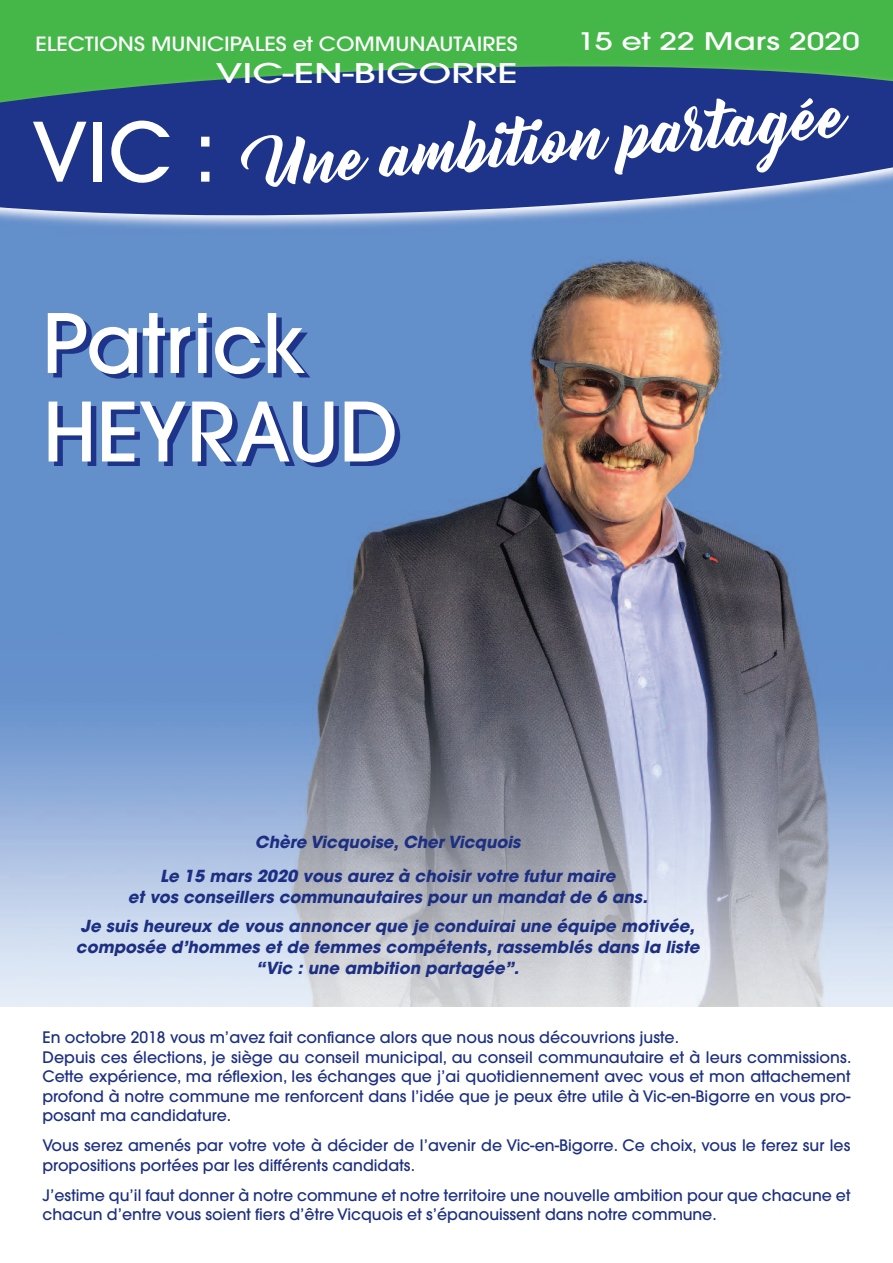
<style>
.page{position:relative;width:893px;height:1263px;background:#fff}
.page>*{position:absolute;margin:0;border:0;box-sizing:border-box;transform-origin:0 0}
.t1{font:500 81px/88.5px "Avant Garde";color:#fff}
.t2{font:60px "Bernadette";color:#fff}
.t3{font:500 27px "Avant Garde";color:#fff;scale:1.44 1}
.t4{font:500 24px "Avant Garde";color:#fff;scale:1.33 1}
.t5{font:500 19.5px "Avant Garde";color:#fff;scale:1.12 1}
.t6{font:italic 700 16.5px/34.5px "Avant Garde";color:#1c2f82;text-align:center}
.t7{font:500 15.75px/19.5px "Avant Garde";color:#1c2f82}
</style>
<div class="page">
<img style="left:0;top:247px;width:893px;height:760px">
<div style="left:0;top:0;width:893px;height:105px;background:#45b749"></div>
<div style="left:0;top:224px;width:893px;height:23px;background:#638fca"></div>
<svg style="left:0;top:65px;width:893px;height:159px;fill:#1e348a"></svg>
<img style="left:0;top:698px;width:893px;height:308px">
<p class="t5" style="left:35px;top:37px;width:432px">ELECTIONS MUNICIPALES et COMMUNAUTAIRES</p>
<h3 class="t3" style="left:216px;top:63px;width:211px">VIC-EN-BIGORRE</h3>
<h3 class="t4" style="left:577px;top:32px;width:214px">15 et 22 Mars 2020</h3>
<h1 class="t1" style="left:32px;top:115px;width:186px">VIC :</h1>
<h2 class="t2" style="left:253px;top:118px;width:594px;rotate:-5deg">Une ambition partagée</h2>
<h1 class="t1" style="left:43px;top:306px;width:358px">Patrick<br>HEYRAUD</h1>
<p class="t6" style="left:160px;top:826px;width:457px">Chère Vicquoise, Cher Vicquois<br>Le 15 mars 2020 vous aurez à choisir votre futur maire</p>
<p class="t6" style="left:81px;top:885px;width:616px;line-height:28.5px">et vos conseillers communautaires pour un mandat de 6 ans.<br>Je suis heureux de vous annoncer que je conduirai une équipe motivée,</p>
<p class="t6" style="left:76px;top:938px;width:625px;line-height:21px">composée d’hommes et de femmes compétents, rassemblés dans la liste “Vic : une ambition partagée”.</p>
<p class="t7" style="left:42px;top:1029px;width:810px">En octobre 2018 vous m’avez fait confiance alors que nous nous découvrions juste.<br>Depuis ces élections, je siège au conseil municipal, au conseil communautaire et à leurs commissions.<br>Cette expérience, ma réflexion, les échanges que j’ai quotidiennement avec vous et mon attachement profond à notre commune me renforcent dans l’idée que je peux être utile à Vic-en-Bigorre en vous pro&shy;posant ma candidature.</p>
<p class="t7" style="left:42px;top:1137px;width:809px">Vous serez amenés par votre vote à décider de l’avenir de Vic-en-Bigorre. Ce choix, vous le ferez sur les propositions portées par les différents candidats.</p>
<p class="t7" style="left:42px;top:1186px;width:809px">J’estime qu’il faut donner à notre commune et notre territoire une nouvelle ambition pour que chacune et chacun d’entre vous soient fiers d’être Vicquois et s’épanouissent dans notre commune.</p>
</div>
